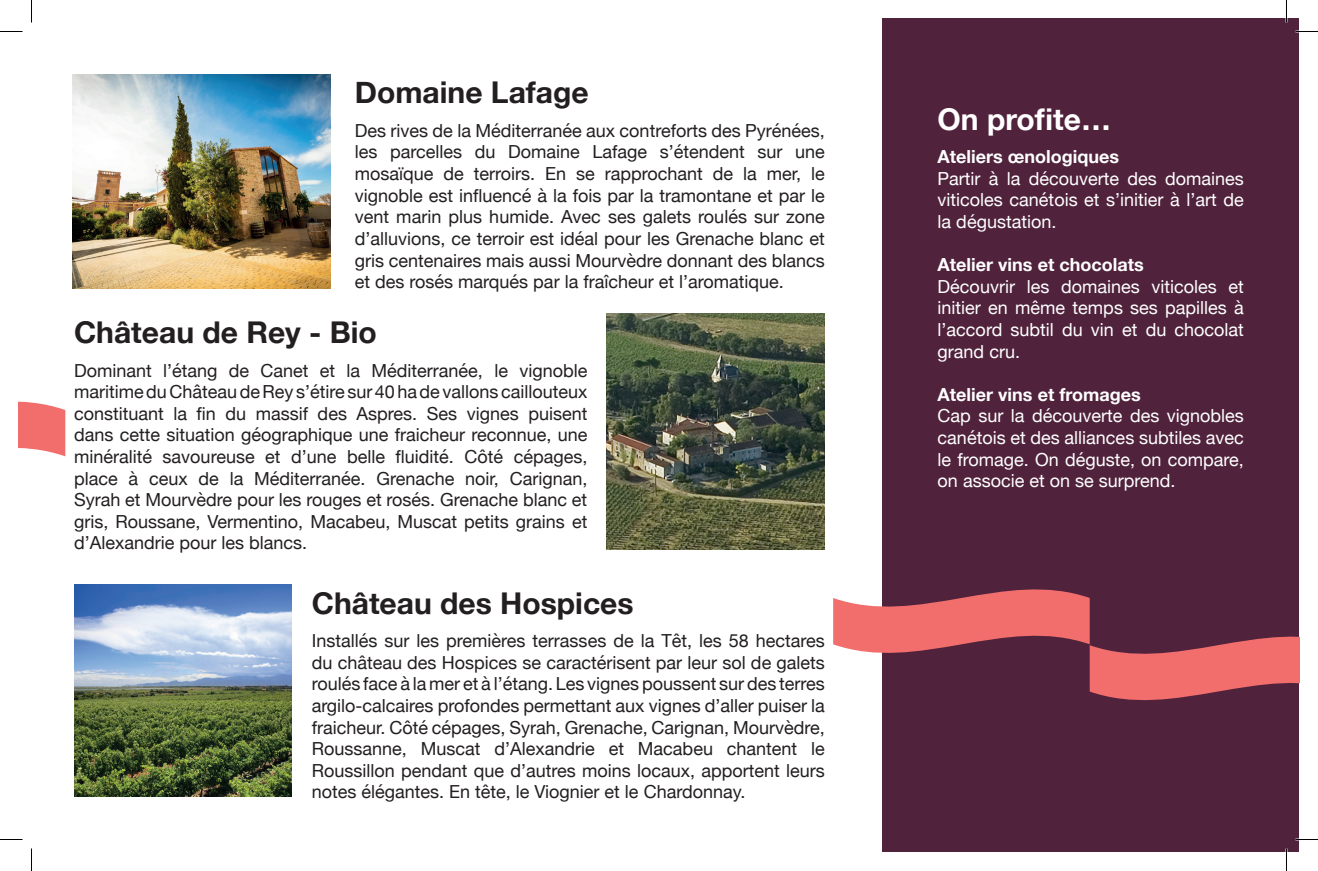
<style>
.page{position:relative;width:1318px;height:871px;background:#fff}
.page>*{position:absolute;margin:0;border:0;box-sizing:border-box;transform-origin:0 0}
.t1{font:700 30px "Helvetica Neue";color:#231f20}
.t2{font:700 30px "Helvetica Neue";color:#fff}
.t3{font:18px/21.6px "Helvetica Neue";color:#231f20;text-align:justify}
.t4{font:18px/21.6px "Helvetica Neue";color:#fff;text-align:justify}
.t5{font:700 18px "Helvetica Neue";color:#fff}
</style>
<div class="page">
<div style="left:882px;top:19px;width:417px;height:833px;background:#50223c"></div>
<img style="left:74px;top:584px;width:217px;height:213px">
<img style="left:606px;top:314px;width:218px;height:235px">
<img style="left:73px;top:74px;width:258px;height:214px">
<svg style="left:19px;top:401px;width:46px;height:56px"></svg>
<svg style="left:833px;top:589px;width:466px;height:112px"></svg>
<hr style="left:1295px;top:838px;width:22px;height:2px;background:#fff">
<hr style="left:1285px;top:0;width:2px;height:23px;background:#fff">
<hr style="left:1285px;top:848px;width:2px;height:23px;background:#fff">
<svg style="left:0;top:31px;width:22px;height:1px"></svg>
<svg style="left:1295px;top:31px;width:22px;height:1px"></svg>
<svg style="left:0;top:839px;width:22px;height:1px"></svg>
<svg style="left:1295px;top:839px;width:22px;height:1px"></svg>
<svg style="left:31px;top:0;width:1px;height:23px"></svg>
<svg style="left:31px;top:848px;width:1px;height:23px"></svg>
<svg style="left:1286px;top:0;width:1px;height:23px"></svg>
<svg style="left:1286px;top:848px;width:1px;height:23px"></svg>
<h1 class="t1" style="left:355px;top:69px;width:235px">Domaine Lafage</h1>
<p class="t3" style="left:355px;top:121px;width:471px">Des rives de la Méditerranée aux contreforts des Pyrénées, les parcelles du Domaine Lafage s’étendent sur une mosaïque de terroirs. En se rapprochant de la mer, le vignoble est influencé à la fois par la tramontane et par le vent marin plus humide. Avec ses galets roulés sur zone d’alluvions, ce terroir est idéal pour les Grenache blanc et gris centenaires mais aussi Mourvèdre donnant des blancs et des rosés marqués par la fraîcheur et l’aromatique.</p>
<h1 class="t1" style="left:74px;top:309px;width:304px">Château de Rey - Bio</h1>
<p class="t3" style="left:74px;top:360px;width:515px">Dominant l’étang de Canet et la Méditerranée, le vignoble maritime du Château de Rey s’étire sur 40 ha de vallons caillouteux constituant la fin du massif des Aspres. Ses vignes puisent dans cette situation géographique une fraicheur reconnue, une minéralité savoureuse et d’une belle fluidité. Côté cépages, place à ceux de la Méditerranée. Grenache noir, Carignan, Syrah et Mourvèdre pour les rouges et rosés. Grenache blanc et gris, Roussane, Vermentino, Macabeu, Muscat petits grains et d’Alexandrie pour les blancs.</p>
<h1 class="t1" style="left:312px;top:579px;width:323px">Château des Hospices</h1>
<p class="t3" style="left:312px;top:631px;width:514px">Installés sur les premières terrasses de la Têt, les 58 hectares du château des Hospices se caractérisent par leur sol de galets roulés face à la mer et à l’étang. Les vignes poussent sur des terres argilo-calcaires profondes permettant aux vignes d’aller puiser la fraicheur. Côté cépages, Syrah, Grenache, Carignan, Mourvèdre, Roussanne, Muscat d’Alexandrie et Macabeu chantent le Roussillon pendant que d’autres moins locaux, apportent leurs notes élégantes. En tête, le Viognier et le Chardonnay.</p>
<h1 class="t2" style="left:937px;top:95px;width:175px">On profite…</h1>
<p class="t5" style="left:937px;top:143px;width:183px">Ateliers œnologiques</p>
<p class="t4" style="left:937px;top:169px;width:308px">Partir à la découverte des domaines viticoles canétois et s’initier à l’art de la dégustation.</p>
<p class="t5" style="left:937px;top:251px;width:207px">Atelier vins et chocolats</p>
<p class="t4" style="left:937px;top:277px;width:308px">Découvrir les domaines viticoles et initier en même temps ses papilles à l’accord subtil du vin et du chocolat grand cru.</p>
<p class="t5" style="left:937px;top:380px;width:204px">Atelier vins et fromages</p>
<p class="t4" style="left:937px;top:406px;width:308px">Cap sur la découverte des vignobles canétois et des alliances subtiles avec le fromage. On déguste, on compare, on associe et on se surprend.</p>
</div>
